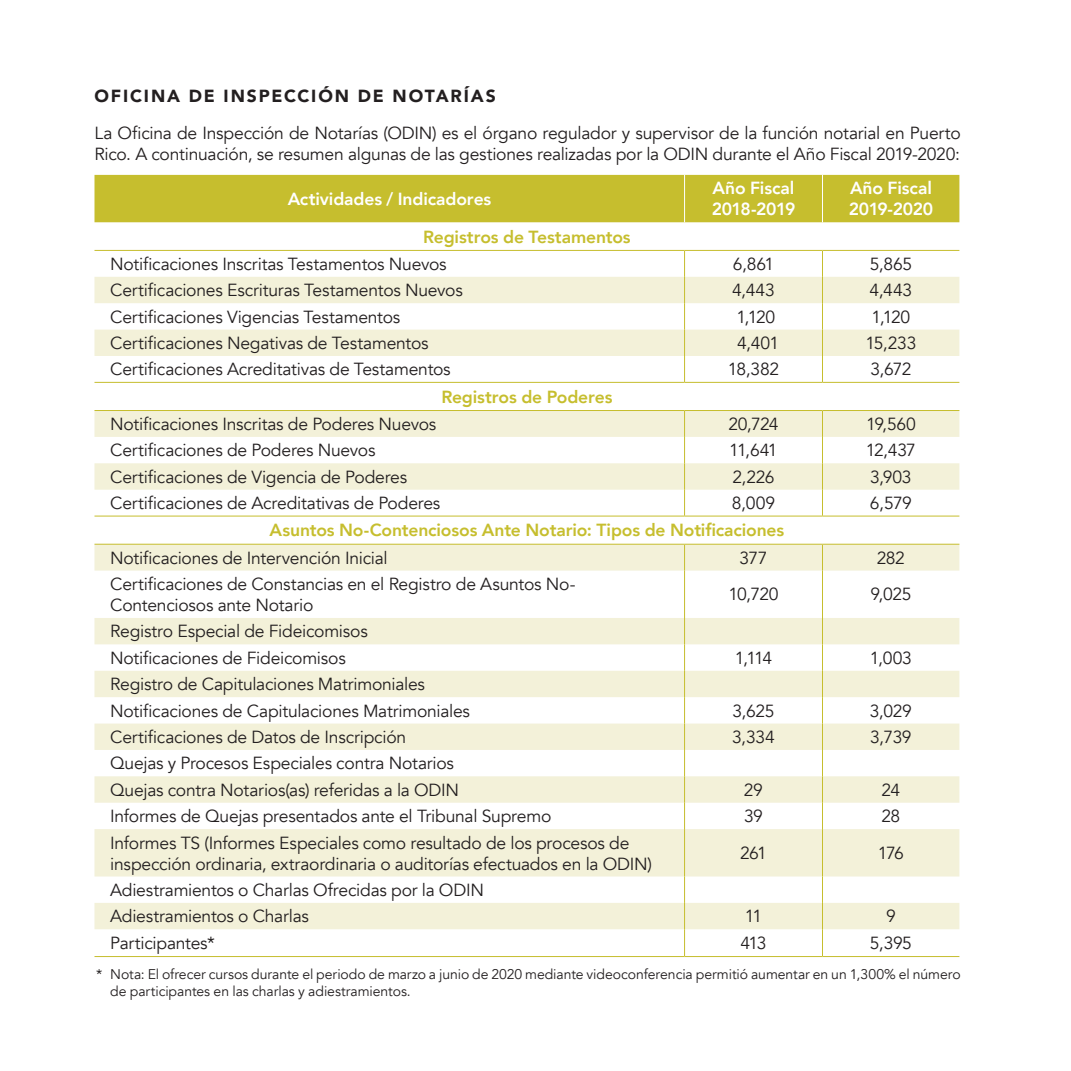
<style>
.page{position:relative;width:1071px;height:1071px;background:#fff}
.page>*{position:absolute;margin:0;border:0;box-sizing:border-box;transform-origin:0 0}
.t1{font:17.5px/26.4px "Avenir";letter-spacing:-.015em;color:#231f20}
.t2{font:800 17.5px "Avenir";letter-spacing:-.01em;color:#c6be2e}
.t3{font:800 17.5px/21px "Avenir";letter-spacing:-.01em;color:#fff}
.t4{font:900 17.5px "Avenir";letter-spacing:.105em;color:#231f20}
.t5{font:14px/16.8px "Avenir";letter-spacing:-.005em;color:#231f20}
</style>
<div class="page">
<div style="left:94px;top:175px;width:865px;height:47px;background:#c6be2e"></div>
<svg style="left:94px;top:277px;width:865px;height:652px"></svg>
<svg style="left:684px;top:251px;width:1px;height:131px"></svg>
<svg style="left:822px;top:251px;width:1px;height:131px"></svg>
<svg style="left:684px;top:411px;width:1px;height:105px"></svg>
<svg style="left:822px;top:411px;width:1px;height:105px"></svg>
<svg style="left:684px;top:545px;width:1px;height:26px"></svg>
<svg style="left:822px;top:545px;width:1px;height:26px"></svg>
<hr style="left:684px;top:571px;width:1px;height:47px;background:#c6be2e">
<hr style="left:822px;top:571px;width:1px;height:47px;background:#c6be2e">
<svg style="left:684px;top:618px;width:1px;height:211px"></svg>
<svg style="left:822px;top:618px;width:1px;height:211px"></svg>
<hr style="left:684px;top:829px;width:1px;height:48px;background:#c6be2e">
<hr style="left:822px;top:829px;width:1px;height:48px;background:#c6be2e">
<svg style="left:684px;top:877px;width:1px;height:79px"></svg>
<svg style="left:822px;top:877px;width:1px;height:79px"></svg>
<hr style="left:94px;top:382px;width:591px;height:1px;background:#c6be2e">
<hr style="left:685px;top:382px;width:137px;height:1px;background:#c6be2e">
<hr style="left:822px;top:382px;width:137px;height:1px;background:#c6be2e">
<hr style="left:94px;top:410px;width:591px;height:1px;background:#c6be2e">
<hr style="left:685px;top:410px;width:137px;height:1px;background:#c6be2e">
<hr style="left:822px;top:410px;width:137px;height:1px;background:#c6be2e">
<hr style="left:94px;top:250px;width:591px;height:1px;background:#c6be2e">
<hr style="left:685px;top:250px;width:137px;height:1px;background:#c6be2e">
<hr style="left:822px;top:250px;width:137px;height:1px;background:#c6be2e">
<hr style="left:94px;top:516px;width:591px;height:1px;background:#c6be2e">
<hr style="left:685px;top:516px;width:137px;height:1px;background:#c6be2e">
<hr style="left:822px;top:516px;width:137px;height:1px;background:#c6be2e">
<hr style="left:94px;top:544px;width:591px;height:1px;background:#c6be2e">
<hr style="left:685px;top:544px;width:137px;height:1px;background:#c6be2e">
<hr style="left:822px;top:544px;width:137px;height:1px;background:#c6be2e">
<hr style="left:94px;top:956px;width:591px;height:1px;background:#c6be2e">
<hr style="left:685px;top:956px;width:137px;height:1px;background:#c6be2e">
<hr style="left:822px;top:956px;width:137px;height:1px;background:#c6be2e">
<hr style="left:684px;top:175px;width:1px;height:47px;background:#fff">
<hr style="left:822px;top:175px;width:1px;height:47px;background:#fff">
<p class="t4" style="left:94px;top:81px;width:403px">OFICINA DE INSPECCIÓN DE NOTARÍAS</p>
<p class="t1" style="left:94px;top:123px;width:868px;line-height:21px">La Oficina de Inspección de Notarías (ODIN) es el órgano regulador y supervisor de la función notarial en Puerto<br>Rico. A continuación, se resumen algunas de las gestiones realizadas por la ODIN durante el Año Fiscal 2019-2020:</p>
<p class="t3" style="left:288px;top:188px;width:205px">Actividades / Indicadores</p>
<p class="t3" style="left:712px;top:178px;width:85px">Año Fiscal<br>2018-2019</p>
<p class="t3" style="left:849px;top:178px;width:86px">Año Fiscal<br>2019-2020</p>
<p class="t2" style="left:423px;top:223px;width:209px">Registros de Testamentos</p>
<p class="t1" style="left:110px;top:251px;width:338px">Notificaciones Inscritas Testamentos Nuevos</p>
<p class="t1" style="left:733px;top:251px;width:43px">6,861</p>
<p class="t1" style="left:870px;top:251px;width:44px">5,865</p>
<p class="t1" style="left:110px;top:277px;width:354px">Certificaciones Escrituras Testamentos Nuevos</p>
<p class="t1" style="left:732px;top:277px;width:44px">4,443</p>
<p class="t1" style="left:870px;top:277px;width:44px">4,443</p>
<p class="t1" style="left:110px;top:304px;width:292px">Certificaciones Vigencias Testamentos</p>
<p class="t1" style="left:736px;top:304px;width:40px">1,120</p>
<p class="t1" style="left:872px;top:304px;width:40px">1,120</p>
<p class="t1" style="left:110px;top:330px;width:320px">Certificaciones Negativas de Testamentos</p>
<p class="t1" style="left:737px;top:330px;width:44px">4,401</p>
<p class="t1" style="left:866px;top:330px;width:52px">15,233</p>
<p class="t1" style="left:110px;top:356px;width:342px">Certificaciones Acreditativas de Testamentos</p>
<p class="t1" style="left:728px;top:356px;width:53px">18,382</p>
<p class="t1" style="left:870px;top:356px;width:43px">3,672</p>
<p class="t2" style="left:441px;top:383px;width:173px">Registros de Poderes</p>
<p class="t1" style="left:110px;top:411px;width:328px">Notificaciones Inscritas de Poderes Nuevos</p>
<p class="t1" style="left:728px;top:411px;width:52px">20,724</p>
<p class="t1" style="left:866px;top:411px;width:51px">19,560</p>
<p class="t1" style="left:110px;top:437px;width:267px">Certificaciones de Poderes Nuevos</p>
<p class="t1" style="left:729px;top:437px;width:50px">11,641</p>
<p class="t1" style="left:866px;top:437px;width:52px">12,437</p>
<p class="t1" style="left:110px;top:464px;width:299px">Certificaciones de Vigencia de Poderes</p>
<p class="t1" style="left:732px;top:464px;width:44px">2,226</p>
<p class="t1" style="left:870px;top:464px;width:43px">3,903</p>
<p class="t1" style="left:110px;top:490px;width:332px">Certificaciones de Acreditativas de Poderes</p>
<p class="t1" style="left:732px;top:490px;width:45px">8,009</p>
<p class="t1" style="left:870px;top:490px;width:43px">6,579</p>
<p class="t2" style="left:270px;top:517px;width:516px">Asuntos No-Contenciosos Ante Notario: Tipos de Notificaciones</p>
<p class="t1" style="left:110px;top:545px;width:279px">Notificaciones de Intervención Inicial</p>
<p class="t1" style="left:740px;top:545px;width:29px">377</p>
<p class="t1" style="left:877px;top:545px;width:30px">282</p>
<p class="t1" style="left:110px;top:574px;width:467px;line-height:21px">Certificaciones de Constancias en el Registro de Asuntos No-<br>Contenciosos ante Notario</p>
<p class="t1" style="left:728px;top:582px;width:52px">10,720</p>
<p class="t1" style="left:870px;top:582px;width:43px">9,025</p>
<p class="t1" style="left:110px;top:618px;width:259px">Registro Especial de Fideicomisos<br>Notificaciones de Fideicomisos</p>
<p class="t1" style="left:735px;top:645px;width:39px">1,114</p>
<p class="t1" style="left:870px;top:645px;width:44px">1,003</p>
<p class="t1" style="left:110px;top:671px;width:361px">Registro de Capitulaciones Matrimoniales<br>Notificaciones de Capitulaciones Matrimoniales</p>
<p class="t1" style="left:732px;top:698px;width:44px">3,625</p>
<p class="t1" style="left:870px;top:698px;width:44px">3,029</p>
<p class="t1" style="left:110px;top:724px;width:298px">Certificaciones de Datos de Inscripción</p>
<p class="t1" style="left:732px;top:724px;width:44px">3,334</p>
<p class="t1" style="left:870px;top:724px;width:43px">3,739</p>
<p class="t1" style="left:110px;top:750px;width:350px">Quejas y Procesos Especiales contra Notarios<br>Quejas contra Notarios(as) referidas a la ODIN</p>
<p class="t1" style="left:744px;top:777px;width:21px">29</p>
<p class="t1" style="left:882px;top:777px;width:20px">24</p>
<p class="t1" style="left:110px;top:803px;width:443px">Informes de Quejas presentados ante el Tribunal Supremo</p>
<p class="t1" style="left:744px;top:803px;width:20px">39</p>
<p class="t1" style="left:881px;top:803px;width:20px">28</p>
<p class="t1" style="left:110px;top:832px;width:543px;line-height:21px">Informes TS (Informes Especiales como resultado de los procesos de inspección ordinaria, extraordinaria o auditorías efectuados en la ODIN)</p>
<p class="t1" style="left:740px;top:840px;width:28px">261</p>
<p class="t1" style="left:878px;top:840px;width:28px">176</p>
<p class="t1" style="left:110px;top:877px;width:375px">Adiestramientos o Charlas Ofrecidas por la ODIN<br>Adiestramientos o Charlas</p>
<p class="t1" style="left:745px;top:903px;width:19px">11</p>
<p class="t1" style="left:886px;top:903px;width:11px">9</p>
<p class="t1" style="left:110px;top:930px;width:106px">Participantes*</p>
<p class="t1" style="left:740px;top:930px;width:28px">413</p>
<p class="t1" style="left:870px;top:930px;width:44px">5,395</p>
<p class="t5" style="left:110px;top:966px;width:852px;text-indent:-14px">* Nota: El ofrecer cursos durante el periodo de marzo a junio de 2020 mediante videoconferencia permitió aumentar en un 1,300% el número de participantes en las charlas y adiestramientos.</p>
</div>
